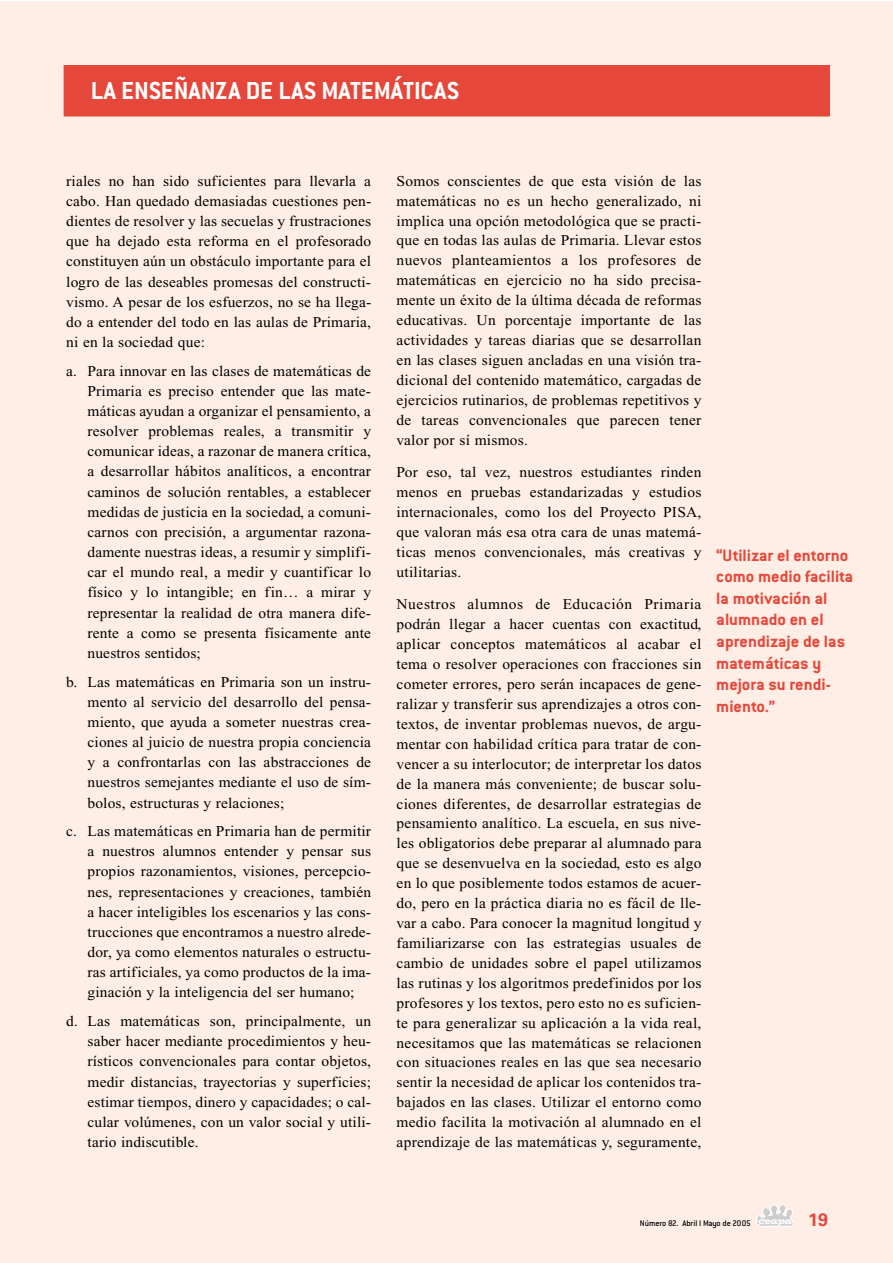
<style>
.page{position:relative;width:893px;height:1263px;background:#fff}
.page>*{position:absolute;margin:0;border:0;box-sizing:border-box;transform-origin:0 0}
.t1{font:700 27px "Conduit ITC";color:#fff}
.t2{font:700 18px/21.6px "Conduit ITC";color:#e5483a}
.t3{font:15px/20px "Times";letter-spacing:.01em;color:#000;text-align:justify}
.t4{font:500 9px "Conduit ITC";letter-spacing:-.015em;color:#000}
.s1{font-family:"Univers";font-weight:700;font-size:18px;color:#e5483a}
</style>
<div class="page">
<div style="left:0;top:2px;width:892px;height:1261px;background:#feeee6"></div>
<svg style="left:756px;top:1204px;width:37px;height:22px"></svg>
<div style="left:64px;top:66px;width:765px;height:50px;background:#e5483a"></div>
<div style="left:64px;top:65px;width:765px;height:51px;border:1px solid #e5483a"></div>
<h1 class="t1" style="left:91px;top:74px;width:370px">LA ENSEÑANZA DE LAS MATEMÁTICAS</h1>
<p class="t3" style="left:66px;top:172px;width:306px">riales no han sido suficientes para llevarla a cabo. Han quedado demasiadas cuestiones pen&shy;dientes de resolver y las secuelas y frustraciones que ha dejado esta reforma en el profesorado constituyen aún un obstáculo importante para el logro de las deseables promesas del constructi&shy;vismo. A pesar de los esfuerzos, no se ha llega&shy;do a entender del todo en las aulas de Primaria, ni en la sociedad que:</p>
<p class="t3" style="left:88px;top:362px;width:285px;text-indent:-21px">a. Para innovar en las clases de matemáticas de Primaria es preciso entender que las mate&shy;máticas ayudan a organizar el pensamiento, a resolver problemas reales, a transmitir y comunicar ideas, a razonar de manera crítica, a desarrollar hábitos analíticos, a encontrar caminos de solución rentables, a establecer medidas de justicia en la sociedad, a comuni&shy;carnos con precisión, a argumentar razona&shy;damente nuestras ideas, a resumir y simplifi&shy;car el mundo real, a medir y cuantificar lo físico y lo intangible; en fin… a mirar y representar la realidad de otra manera dife&shy;rente a como se presenta físicamente ante nuestros sentidos;</p>
<p class="t3" style="left:88px;top:673px;width:285px;text-indent:-21px">b. Las matemáticas en Primaria son un instru&shy;mento al servicio del desarrollo del pensa&shy;miento, que ayuda a someter nuestras crea&shy;ciones al juicio de nuestra propia conciencia y a confrontarlas con las abstracciones de nuestros semejantes mediante el uso de sím&shy;bolos, estructuras y relaciones;</p>
<p class="t3" style="left:88px;top:823px;width:285px;text-indent:-21px">c. Las matemáticas en Primaria han de permitir a nuestros alumnos entender y pensar sus propios razonamientos, visiones, percepcio&shy;nes, representaciones y creaciones, también a hacer inteligibles los escenarios y las cons&shy;trucciones que encontramos a nuestro alrede&shy;dor, ya como elementos naturales o estructu&shy;ras artificiales, ya como productos de la ima&shy;ginación y la inteligencia del ser humano;</p>
<p class="t3" style="left:88px;top:1012px;width:285px;text-indent:-21px">d. Las matemáticas son, principalmente, un saber hacer mediante procedimientos y heu&shy;rísticos convencionales para contar objetos, medir distancias, trayectorias y superficies; estimar tiempos, dinero y capacidades; o cal&shy;cular volúmenes, con un valor social y utili&shy;tario indiscutible.</p>
<p class="t3" style="left:396px;top:172px;width:306px">Somos conscientes de que esta visión de las matemáticas no es un hecho generalizado, ni implica una opción metodológica que se practi&shy;que en todas las aulas de Primaria. Llevar estos nuevos planteamientos a los profesores de matemáticas en ejercicio no ha sido precisa&shy;mente un éxito de la última década de reformas educativas. Un porcentaje importante de las actividades y tareas diarias que se desarrollan en las clases siguen ancladas en una visión tra&shy;dicional del contenido matemático, cargadas de ejercicios rutinarios, de problemas repetitivos y de tareas convencionales que parecen tener valor por sí mismos.</p>
<p class="t3" style="left:396px;top:464px;width:306px">Por eso, tal vez, nuestros estudiantes rinden menos en pruebas estandarizadas y estudios internacionales, como los del Proyecto PISA, que valoran más esa otra cara de unas matemá&shy;ticas menos convencionales, más creativas y utilitarias.</p>
<p class="t3" style="left:396px;top:596px;width:306px">Nuestros alumnos de Educación Primaria podrán llegar a hacer cuentas con exactitud, aplicar conceptos matemáticos al acabar el tema o resolver operaciones con fracciones sin cometer errores, pero serán incapaces de gene&shy;ralizar y transferir sus aprendizajes a otros con&shy;textos, de inventar problemas nuevos, de argu&shy;mentar con habilidad crítica para tratar de con&shy;vencer a su interlocutor; de interpretar los datos de la manera más conveniente; de buscar solu&shy;ciones diferentes, de desarrollar estrategias de pensamiento analítico. La escuela, en sus nive&shy;les obligatorios debe preparar al alumnado para que se desenvuelva en la sociedad, esto es algo en lo que posiblemente todos estamos de acuer&shy;do, pero en la práctica diaria no es fácil de lle&shy;var a cabo. Para conocer la magnitud longitud y familiarizarse con las estrategias usuales de cambio de unidades sobre el papel utilizamos las rutinas y los algoritmos predefinidos por los profesores y los textos, pero esto no es suficien&shy;te para generalizar su aplicación a la vida real, necesitamos que las matemáticas se relacionen con situaciones reales en las que sea necesario sentir la necesidad de aplicar los contenidos tra&shy;bajados en las clases. Utilizar el entorno como medio facilita la motivación al alumnado en el aprendizaje de las matemáticas y, seguramente,</p>
<p class="t2" style="left:716px;top:544px;width:139px">“Utilizar el entorno como medio facilita la motivación al alumnado en el aprendizaje de las matemáticas y mejora su rendi&shy;miento.”</p>
<p class="t4" style="left:640px;top:1218px;width:190px">Número 82. Abril I Mayo de 2005 <sup>ceapa</sup> <span class="s1">19</span></p>
</div>
